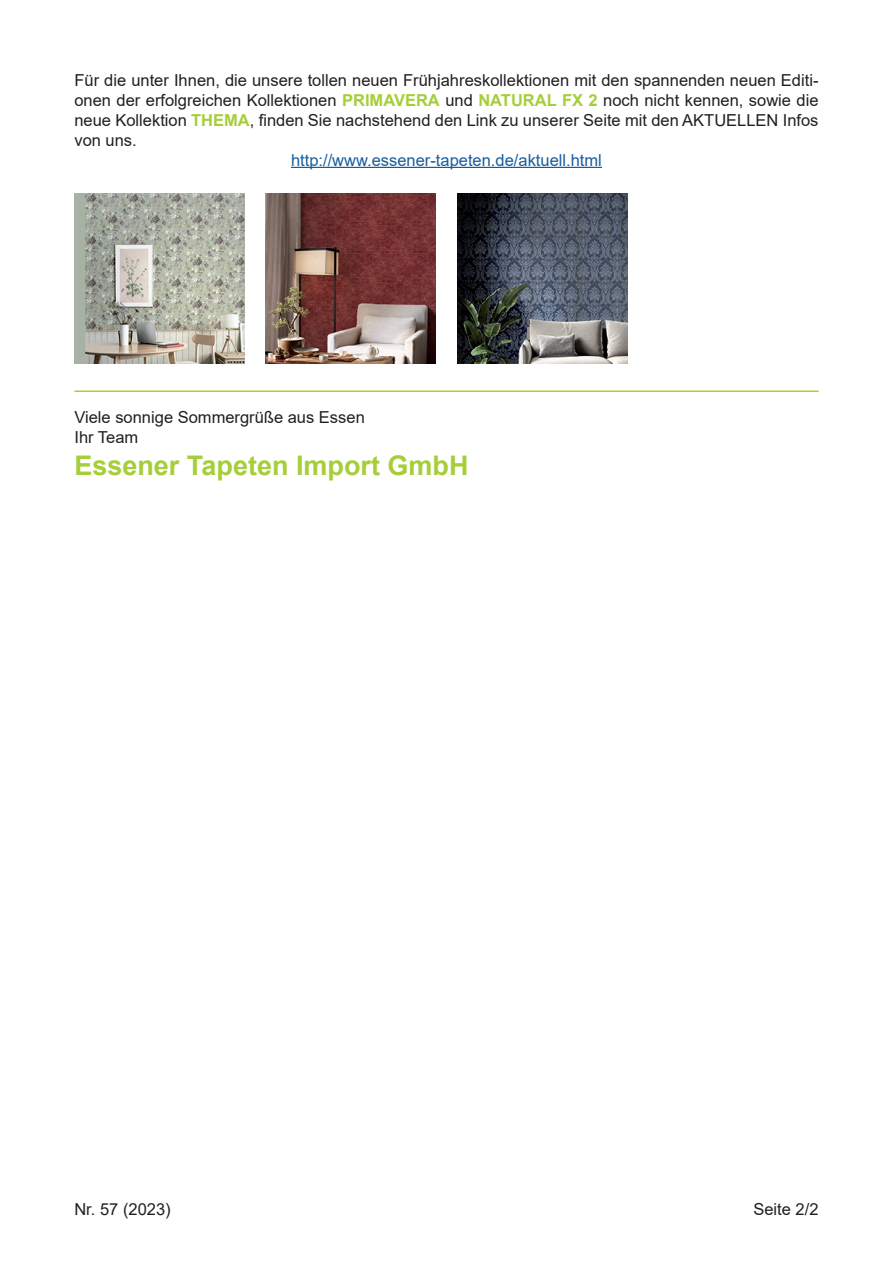
<style>
.page{position:relative;width:893px;height:1263px;background:#fff}
.page>*{position:absolute;margin:0;border:0;box-sizing:border-box;transform-origin:0 0}
.t1{font:700 27px "Arial";color:#a6ce39}
.t2{font:16.5px/19.8px "Arial";color:#231f20;text-align:justify}
.t3{font:16.5px "Arial";color:#175d9e}
.s1{font-weight:700;color:#a6ce39}
</style>
<div class="page">
<hr style="left:291px;top:167px;width:311px;height:1px;background:#175d9e">
<img style="left:74px;top:193px;width:170px;height:170px">
<img style="left:266px;top:193px;width:170px;height:170px">
<img style="left:457px;top:193px;width:170px;height:170px">
<hr style="left:74px;top:390px;width:745px;height:2px;background:#a6ce39">
<p class="t2" style="left:74px;top:71px;width:746px">Für die unter Ihnen, die unsere tollen neuen Frühjahreskollektionen mit den spannenden neuen Editi&shy;onen der erfolgreichen Kollektionen <span class="s1">PRIMAVERA</span> und <span class="s1">NATURAL FX 2</span> noch nicht kennen, sowie die neue Kollektion <span class="s1">THEMA</span>, finden Sie nachstehend den Link zu unserer Seite mit den AKTUELLEN Infos von uns.</p>
<p class="t3" style="left:291px;top:148px;width:312px">http://www.essener-tapeten.de/aktuell.html</p>
<p class="t2" style="left:74px;top:407px;width:292px">Viele sonnige Sommergrüße aus Essen<br>Ihr Team</p>
<h1 class="t1" style="left:74px;top:447px;width:396px">Essener Tapeten Import GmbH</h1>
<p class="t2" style="left:74px;top:1199px;width:98px">Nr. 57 (2023)</p>
<p class="t2" style="left:753px;top:1199px;width:67px">Seite 2/2</p>
</div>
